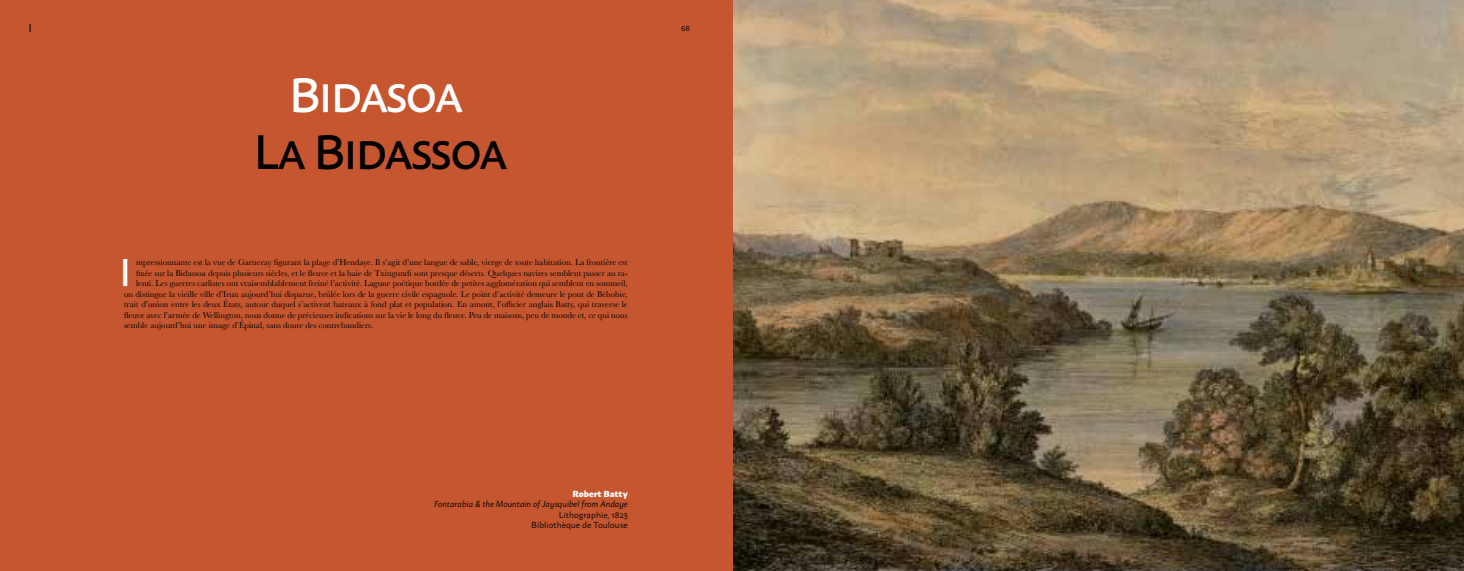
<style>
.page{position:relative;width:1464px;height:571px;background:#fff}
.page>*{position:absolute;margin:0;border:0;box-sizing:border-box;transform-origin:0 0}
.t1{font:500 48.12px "Macho";letter-spacing:-.045em;color:#000}
.t2{font:500 48.12px "Macho";letter-spacing:-.045em;color:#fff}
.t3{font:500 38.5px "Macho";color:#fff}
.t4{font:8.75px "Baskerville";color:#000}
.t5{font:italic 8.75px "Macho";color:#000}
.t6{font:8.75px/10.5px "Macho";color:#000;text-align:right}
.t7{font:800 8.75px "Macho";color:#fff}
.t8{font:7.88px "Macho";color:#000}
</style>
<div class="page">
<img style="left:732px;top:0;width:731px;height:570px">
<div style="left:0;top:0;width:732px;height:570px;background:#c55630"></div>
<h1 class="t2" style="left:288px;top:52px;width:176px">Bidasoa</h1>
<h1 class="t1" style="left:253px;top:109px;width:256px">La Bidassoa</h1>
<h2 class="t3" style="left:119px;top:238px;width:14px">I</h2>
<p class="t4" style="left:136px;top:257px;width:493px">mpressionnante est la vue de Garneray figurant la plage d’Hendaye. Il s’agit d’une langue de sable, vierge de toute habitation. La frontière est</p>
<p class="t4" style="left:136px;top:267px;width:493px">fixée sur la Bidassoa depuis plusieurs siècles, et le fleuve et la baie de Txingundi sont presque déserts. Quelques navires semblent passer au ra-</p>
<p class="t4" style="left:136px;top:278px;width:493px">lenti. Les guerres carlistes ont vraisemblablement freiné l’activité. Lagune poétique bordée de petites agglomération qui semblent en sommeil,</p>
<p class="t4" style="left:124px;top:288px;width:505px">on distingue la vieille ville d’Irun aujourd’hui disparue, brûlée lors de la guerre civile espagnole. Le point d’activité demeure le pont de Béhobie,</p>
<p class="t4" style="left:124px;top:299px;width:505px">trait d’union entre les deux États, autour duquel s’activent bateaux à fond plat et population. En amont, l’officier anglais Batty, qui traverse le</p>
<p class="t4" style="left:124px;top:309px;width:505px">fleuve avec l’armée de Wellington, nous donne de précieuses indications sur la vie le long du fleuve. Peu de maisons, peu de monde et, ce qui nous</p>
<p class="t4" style="left:124px;top:320px;width:251px">semble aujourd’hui une image d’Épinal, sans doute des contrebandiers.</p>
<p class="t8" style="left:681px;top:22px;width:10px">68</p>
<p class="t7" style="left:572px;top:485px;width:57px">Robert Batty</p>
<p class="t5" style="left:434px;top:496px;width:195px">Fontarabia &amp; the Mountain of Jaysquibel from Andaye</p>
<p class="t6" style="left:531px;top:508px;width:98px">Lithographie, 1823<br>Bibliothèque de Toulouse</p>
</div>
